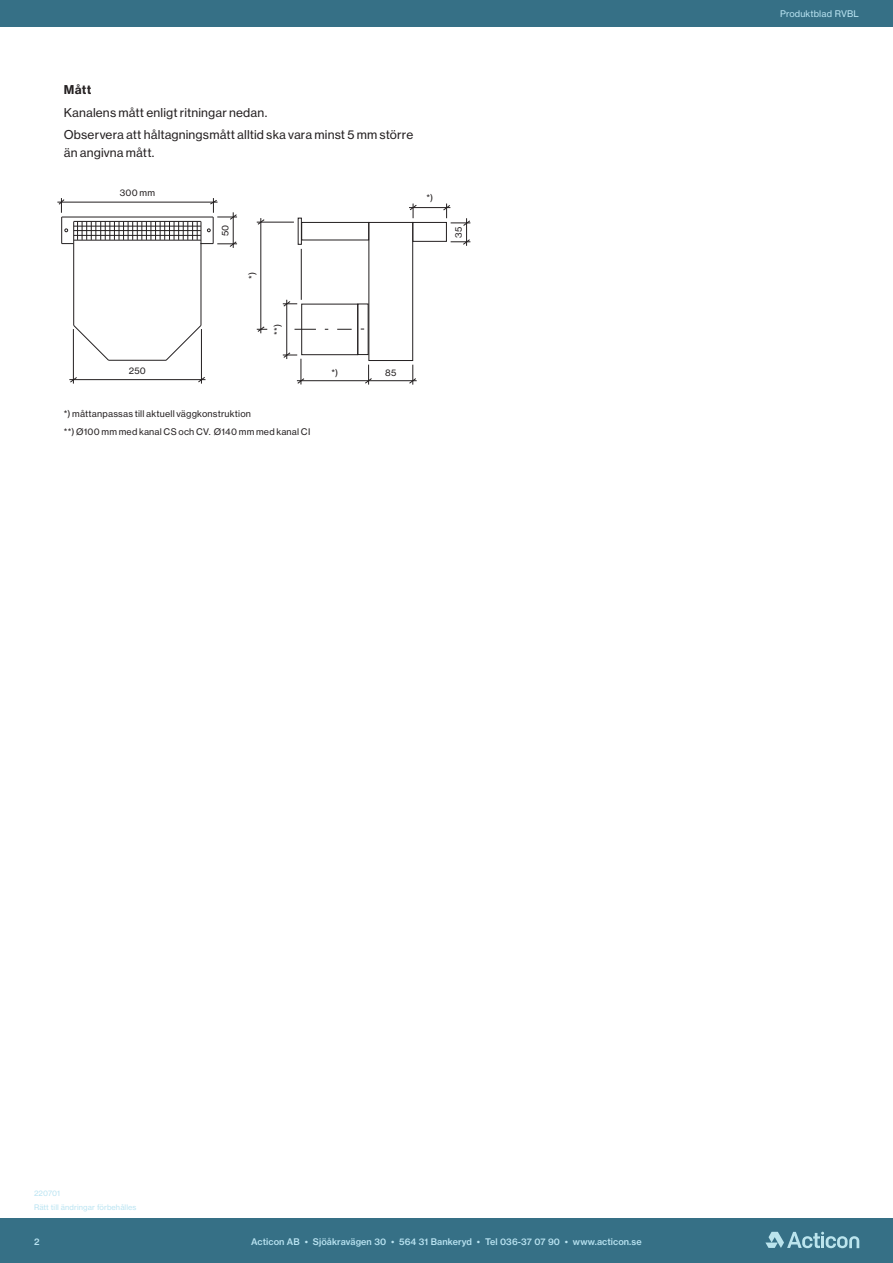
<style>
.page{position:relative;width:893px;height:1263px;background:#fff}
.page>*{position:absolute;margin:0;border:0;box-sizing:border-box;transform-origin:0 0}
.Brödtext{font:12px/18px "N Haas Grotesk TX Pro 55 Rg";letter-spacing:.015em;color:#231f20}
.Styckerubrik{font:12px "N Haas Grotesk TX Pro 75 Bd";color:#231f20}
.Bildtext{font:9px "N Haas Grotesk TX Pro 55 Rg";letter-spacing:.025em;color:#231f20}
.t1{font:9px "N Haas Grotesk TX Pro 65 Md";letter-spacing:.01em;color:#bae4f2}
.t2{font:9px "N Haas Grotesk TX Pro 55 Rg";letter-spacing:.015em;color:#bae4f2}
.Ingress{font:7.5px "N Haas Grotesk TX Pro 55 Rg";letter-spacing:.01em;color:#bae4f2}
</style>
<div class="page">
<div style="left:0;top:1218px;width:893px;height:45px;background:#367086"></div>
<div style="left:0;top:0;width:893px;height:27px;background:#367086"></div>
<svg style="left:765px;top:1232px;width:94px;height:16px"></svg>
<hr style="left:201px;top:221px;width:1px;height:104px;background:#231f20">
<svg style="left:165px;top:324px;width:37px;height:37px"></svg>
<hr style="left:108px;top:360px;width:58px;height:1px;background:#231f20">
<svg style="left:73px;top:324px;width:37px;height:37px"></svg>
<hr style="left:73px;top:221px;width:1px;height:104px;background:#231f20">
<hr style="left:69px;top:379px;width:136px;height:1px;background:#231f20">
<hr style="left:73px;top:329px;width:1px;height:55px;background:#231f20">
<hr style="left:201px;top:329px;width:1px;height:55px;background:#231f20">
<svg style="left:70px;top:377px;width:7px;height:6px"></svg>
<svg style="left:198px;top:377px;width:7px;height:5px"></svg>
<hr style="left:233px;top:212px;width:1px;height:36px;background:#231f20">
<hr style="left:57px;top:202px;width:161px;height:1px;background:#231f20">
<svg style="left:58px;top:198px;width:179px;height:49px"></svg>
<div style="left:368px;top:222px;width:45px;height:139px;border:1px solid #231f20"></div>
<div style="left:412px;top:222px;width:35px;height:20px;border:1px solid #231f20"></div>
<div style="left:357px;top:304px;width:12px;height:51px;border:1px solid #231f20"></div>
<div style="left:301px;top:304px;width:57px;height:51px;border:1px solid #231f20"></div>
<div style="left:301px;top:222px;width:68px;height:18px;border:1px solid #231f20"></div>
<div style="left:298px;top:218px;width:4px;height:27px;border:1px solid #231f20"></div>
<hr style="left:297px;top:380px;width:120px;height:1px;background:#231f20">
<svg style="left:365px;top:365px;width:7px;height:20px"></svg>
<svg style="left:409px;top:365px;width:7px;height:20px"></svg>
<hr style="left:409px;top:207px;width:41px;height:1px;background:#231f20">
<svg style="left:443px;top:204px;width:27px;height:42px"></svg>
<svg style="left:409px;top:204px;width:8px;height:14px"></svg>
<svg style="left:337px;top:329px;width:15px;height:1px"></svg>
<svg style="left:294px;top:329px;width:22px;height:1px"></svg>
<hr style="left:286px;top:300px;width:1px;height:59px;background:#231f20">
<svg style="left:283px;top:352px;width:22px;height:32px"></svg>
<svg style="left:283px;top:301px;width:14px;height:6px"></svg>
<hr style="left:257px;top:222px;width:37px;height:1px;background:#231f20">
<svg style="left:257px;top:326px;width:10px;height:6px"></svg>
<hr style="left:261px;top:218px;width:1px;height:115px;background:#231f20">
<svg style="left:257px;top:219px;width:8px;height:6px"></svg>
<hr style="left:301px;top:249px;width:1px;height:51px;background:#231f20">
<p class="Styckerubrik" style="left:64px;top:82px;width:29px">Mått</p>
<p class="Brödtext" style="left:64px;top:103px;width:205px">Kanalens mått enligt ritningar nedan.</p>
<p class="Brödtext" style="left:64px;top:126px;width:351px">Observera att håltagningsmått alltid ska vara minst 5 mm större än angivna mått.</p>
<p class="Bildtext" style="left:120px;top:187px;width:37px">300 mm</p>
<p class="Bildtext" style="left:220px;top:236px;width:13px;rotate:-90deg">50</p>
<p class="Bildtext" style="left:426px;top:192px;width:8px">*)</p>
<p class="Bildtext" style="left:247px;top:279px;width:8px;rotate:-90deg">*)</p>
<p class="Bildtext" style="left:129px;top:366px;width:19px">250</p>
<p class="Bildtext" style="left:272px;top:335px;width:12px;rotate:-90deg">**)</p>
<p class="Bildtext" style="left:64px;top:408px;width:189px">*) måttanpassas till aktuell väggkonstruktion</p>
<p class="Bildtext" style="left:64px;top:426px;width:248px">**) Ø100 mm med kanal CS och CV. Ø140 mm med kanal CI</p>
<p class="Bildtext" style="left:331px;top:367px;width:8px">*)</p>
<p class="Bildtext" style="left:385px;top:367px;width:13px">85</p>
<p class="Bildtext" style="left:453px;top:238px;width:13px;rotate:-90deg">35</p>
<p class="t2" style="left:780px;top:8px;width:80px">Produktblad RVBL</p>
<p class="Ingress" style="left:34px;top:1189px;width:28px">220701</p>
<p class="Ingress" style="left:34px;top:1202px;width:104px">Rätt till ändringar förbehålles</p>
<p class="t1" style="left:34px;top:1236px;width:7px">2</p>
<p class="t1" style="left:251px;top:1236px;width:392px">Acticon AB • Sjöåkravägen 30 • 564 31 Bankeryd • Tel 036-37 07 90 • www.acticon.se</p>
</div>
